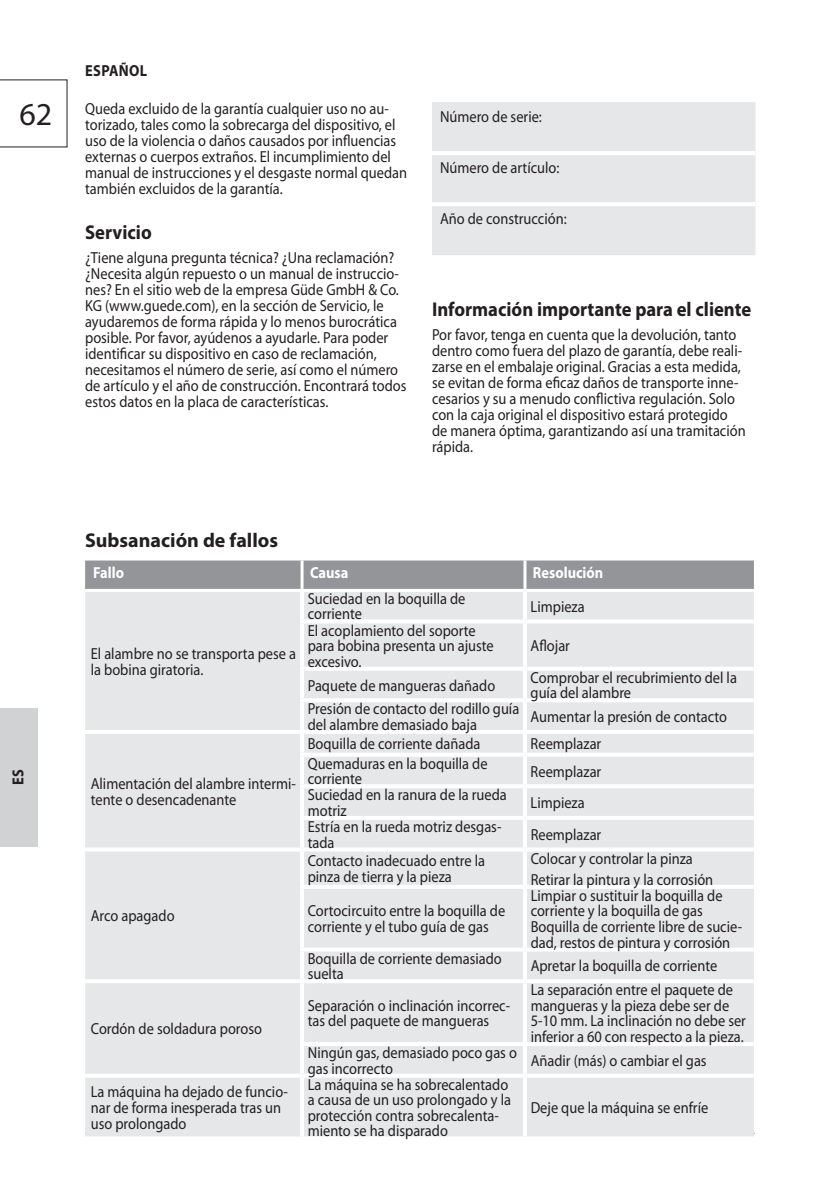
<style>
.page{position:relative;width:840px;height:1191px;background:#fff}
.page>*{position:absolute;margin:0;border:0;box-sizing:border-box;transform-origin:0 0}
.t1{font:700 20px "Myriad Pro";color:#231f20;scale:.93 1}
.t2{font:700 20px "Myriad Pro";color:#231f20}
.t3{font:16px/15.6px "Myriad Pro";color:#231f20;scale:.9 1}
.t4{font:700 16px "Myriad Pro";color:#fff;scale:.9 1}
.t5{font:700 16px "Myriad Pro";letter-spacing:.02em;color:#231f20;scale:.9 1}
.s1{font-size:32px}
</style>
<div class="page">
<hr style="left:85px;top:1132px;width:669px;height:1px;background:#231f20">
<svg style="left:0;top:79px;width:68px;height:69px"></svg>
<div style="left:432px;top:102px;width:323px;height:153px;background:#e6e7e9"></div>
<hr style="left:432px;top:151px;width:323px;height:4px;background:#fff">
<hr style="left:432px;top:202px;width:323px;height:4px;background:#fff">
<svg style="left:85px;top:560px;width:668px;height:29px;background:#95979a"></svg>
<div style="left:85px;top:592px;width:668px;height:544px;background:#e6e7e9"></div>
<hr style="left:300px;top:560px;width:3px;height:29px;background:#fff">
<hr style="left:523px;top:560px;width:3px;height:29px;background:#fff">
<svg style="left:300px;top:619px;width:224px;height:4px"></svg>
<svg style="left:524px;top:619px;width:229px;height:4px"></svg>
<hr style="left:300px;top:592px;width:4px;height:27px;background:#fff">
<svg style="left:522px;top:592px;width:4px;height:27px"></svg>
<hr style="left:300px;top:623px;width:4px;height:43px;background:#fff">
<svg style="left:522px;top:623px;width:4px;height:43px"></svg>
<hr style="left:300px;top:670px;width:4px;height:28px;background:#fff">
<svg style="left:522px;top:670px;width:4px;height:28px"></svg>
<hr style="left:300px;top:702px;width:4px;height:28px;background:#fff">
<svg style="left:522px;top:702px;width:4px;height:28px"></svg>
<svg style="left:300px;top:666px;width:224px;height:4px"></svg>
<svg style="left:524px;top:666px;width:229px;height:4px"></svg>
<hr style="left:85px;top:730px;width:217px;height:4px;background:#fff">
<hr style="left:300px;top:734px;width:4px;height:18px;background:#fff">
<svg style="left:522px;top:734px;width:4px;height:18px"></svg>
<hr style="left:300px;top:756px;width:4px;height:28px;background:#fff">
<svg style="left:522px;top:756px;width:4px;height:28px"></svg>
<hr style="left:300px;top:788px;width:4px;height:28px;background:#fff">
<svg style="left:522px;top:788px;width:4px;height:28px"></svg>
<hr style="left:300px;top:820px;width:4px;height:27px;background:#fff">
<svg style="left:522px;top:820px;width:4px;height:27px"></svg>
<svg style="left:85px;top:847px;width:217px;height:4px"></svg>
<svg style="left:300px;top:752px;width:224px;height:4px"></svg>
<svg style="left:524px;top:752px;width:229px;height:4px"></svg>
<hr style="left:300px;top:784px;width:224px;height:4px;background:#fff">
<hr style="left:524px;top:784px;width:229px;height:4px;background:#fff">
<hr style="left:300px;top:816px;width:224px;height:4px;background:#fff">
<hr style="left:524px;top:816px;width:229px;height:4px;background:#fff">
<svg style="left:302px;top:847px;width:222px;height:4px"></svg>
<hr style="left:300px;top:851px;width:4px;height:33px;background:#fff">
<svg style="left:524px;top:847px;width:229px;height:4px"></svg>
<svg style="left:522px;top:851px;width:4px;height:33px"></svg>
<svg style="left:300px;top:884px;width:224px;height:4px"></svg>
<hr style="left:300px;top:888px;width:4px;height:59px;background:#fff">
<svg style="left:524px;top:884px;width:229px;height:4px"></svg>
<svg style="left:522px;top:888px;width:4px;height:59px"></svg>
<hr style="left:300px;top:951px;width:4px;height:28px;background:#fff">
<svg style="left:522px;top:951px;width:4px;height:28px"></svg>
<hr style="left:85px;top:979px;width:217px;height:4px;background:#fff">
<svg style="left:85px;top:1073px;width:217px;height:4px"></svg>
<svg style="left:85px;top:1136px;width:215px;height:1px"></svg>
<svg style="left:300px;top:947px;width:224px;height:4px"></svg>
<svg style="left:524px;top:947px;width:229px;height:4px"></svg>
<hr style="left:302px;top:979px;width:222px;height:4px;background:#fff">
<hr style="left:300px;top:983px;width:4px;height:59px;background:#fff">
<hr style="left:524px;top:979px;width:229px;height:4px;background:#fff">
<svg style="left:522px;top:983px;width:4px;height:59px"></svg>
<hr style="left:300px;top:1042px;width:224px;height:4px;background:#fff">
<hr style="left:300px;top:1046px;width:4px;height:27px;background:#fff">
<hr style="left:524px;top:1042px;width:229px;height:4px;background:#fff">
<svg style="left:522px;top:1046px;width:4px;height:27px"></svg>
<svg style="left:302px;top:1073px;width:222px;height:4px"></svg>
<hr style="left:300px;top:1077px;width:4px;height:59px;background:#fff">
<svg style="left:524px;top:1073px;width:229px;height:4px"></svg>
<svg style="left:522px;top:1077px;width:4px;height:59px"></svg>
<svg style="left:304px;top:1136px;width:219px;height:1px"></svg>
<svg style="left:527px;top:1136px;width:226px;height:1px"></svg>
<hr style="left:300px;top:698px;width:224px;height:4px;background:#fff">
<hr style="left:524px;top:698px;width:229px;height:4px;background:#fff">
<hr style="left:302px;top:730px;width:222px;height:4px;background:#fff">
<hr style="left:524px;top:730px;width:229px;height:4px;background:#fff">
<div style="left:0;top:708px;width:38px;height:138px;background:#d1d2d4"></div>
<p class="t5" style="left:85px;top:60px;width:70px">ESPAÑOL</p>
<p class="t3" style="left:85px;top:100px;width:359px;text-indent:-66px"><span class="s1">62</span> Queda excluido de la garantía cualquier uso no au&shy;torizado, tales como la sobrecarga del dispositivo, el uso de la violencia o daños causados por influencias externas o cuerpos extraños. El incumplimiento del manual de instrucciones y el desgaste normal quedan también excluidos de la garantía.</p>
<p class="t1" style="left:85px;top:219px;width:73px">Servicio</p>
<p class="t3" style="left:85px;top:250px;width:358px">¿Tiene alguna pregunta técnica? ¿Una reclamación? ¿Necesita algún repuesto o un manual de instruccio&shy;nes? En el sitio web de la empresa Güde GmbH &amp; Co.<br>KG (www.guede.com), en la sección de Servicio, le ayudaremos de forma rápida y lo menos burocrática posible. Por favor, ayúdenos a ayudarle. Para poder identificar su dispositivo en caso de reclamación, necesitamos el número de serie, así como el número de artículo y el año de construcción. Encontrará todos estos datos en la placa de características.</p>
<p class="t3" style="left:440px;top:109px;width:115px">Número de serie:</p>
<p class="t3" style="left:440px;top:160px;width:134px">Número de artículo:</p>
<p class="t3" style="left:440px;top:211px;width:142px">Año de construcción:</p>
<p class="t1" style="left:432px;top:296px;width:344px">Información importante para el cliente</p>
<p class="t3" style="left:432px;top:326px;width:350px">Por favor, tenga en cuenta que la devolución, tanto dentro como fuera del plazo de garantía, debe reali&shy;zarse en el embalaje original. Gracias a esta medida, se evitan de forma eficaz daños de transporte inne&shy;cesarios y su a menudo conflictiva regulación. Solo con la caja original el dispositivo estará protegido de manera óptima, garantizando así una tramitación rápida.</p>
<p class="t2" style="left:85px;top:527px;width:194px">Subsanación de fallos</p>
<p class="t4" style="left:93px;top:562px;width:36px">Fallo</p>
<p class="t4" style="left:310px;top:562px;width:44px">Causa</p>
<p class="t4" style="left:532px;top:562px;width:80px">Resolución</p>
<p class="t5" style="left:8px;top:785px;width:19px;rotate:-90deg">ES</p>
<p class="t3" style="left:91px;top:645px;width:229px">El alambre no se transporta pese a la bobina giratoria.</p>
<p class="t3" style="left:91px;top:775px;width:229px">Alimentación del alambre intermi&shy;tente o desencadenante</p>
<p class="t3" style="left:91px;top:908px;width:95px">Arco apagado</p>
<p class="t3" style="left:307px;top:590px;width:177px">Suciedad en la boquilla de corriente</p>
<p class="t3" style="left:530px;top:598px;width:62px">Limpieza</p>
<p class="t3" style="left:307px;top:622px;width:208px">El acoplamiento del soporte para bobina presenta un ajuste excesivo.</p>
<p class="t3" style="left:530px;top:637px;width:45px">Aflojar</p>
<p class="t3" style="left:307px;top:677px;width:210px">Paquete de mangueras dañado</p>
<p class="t3" style="left:530px;top:669px;width:231px">Comprobar el recubrimiento del la guía del alambre</p>
<p class="t3" style="left:307px;top:701px;width:236px">Presión de contacto del rodillo guía del alambre demasiado baja</p>
<p class="t3" style="left:530px;top:708px;width:219px">Aumentar la presión de contacto</p>
<p class="t3" style="left:307px;top:736px;width:193px">Boquilla de corriente dañada</p>
<p class="t3" style="left:530px;top:736px;width:80px">Reemplazar</p>
<p class="t3" style="left:307px;top:755px;width:201px">Quemaduras en la boquilla de corriente</p>
<p class="t3" style="left:530px;top:763px;width:80px">Reemplazar</p>
<p class="t3" style="left:307px;top:787px;width:222px">Suciedad en la ranura de la rueda motriz</p>
<p class="t3" style="left:530px;top:794px;width:62px">Limpieza</p>
<p class="t3" style="left:307px;top:818px;width:216px">Estría en la rueda motriz desgas&shy;tada</p>
<p class="t3" style="left:530px;top:826px;width:80px">Reemplazar</p>
<p class="t3" style="left:307px;top:853px;width:198px">Contacto inadecuado entre la pinza de tierra y la pieza</p>
<p class="t3" style="left:530px;top:847px;width:204px;line-height:21.2px">Colocar y controlar la pinza<br>Retirar la pintura y la corrosión</p>
<p class="t3" style="left:307px;top:903px;width:221px">Cortocircuito entre la boquilla de corriente y el tubo guía de gas</p>
<p class="t3" style="left:530px;top:887px;width:236px">Limpiar o sustituir la boquilla de corriente y la boquilla de gas Boquilla de corriente libre de sucie&shy;dad, restos de pintura y corrosión</p>
<p class="t3" style="left:307px;top:950px;width:217px">Boquilla de corriente demasiado suelta</p>
<p class="t3" style="left:530px;top:958px;width:209px">Apretar la boquilla de corriente</p>
<p class="t3" style="left:530px;top:981px;width:241px">La separación entre el paquete de mangueras y la pieza debe ser de 5-10 mm. La inclinación no debe ser inferior a 60 con respecto a la pieza.</p>
<p class="t3" style="left:307px;top:997px;width:226px">Separación o inclinación incorrec&shy;tas del paquete de mangueras</p>
<p class="t3" style="left:91px;top:1021px;width:192px">Cordón de soldadura poroso</p>
<p class="t3" style="left:307px;top:1044px;width:234px">Ningún gas, demasiado poco gas o gas incorrecto</p>
<p class="t3" style="left:530px;top:1052px;width:197px">Añadir (más) o cambiar el gas</p>
<p class="t3" style="left:91px;top:1084px;width:220px">La máquina ha dejado de funcio&shy;nar de forma inesperada tras un uso prolongado</p>
<p class="t3" style="left:307px;top:1076px;width:227px">La máquina se ha sobrecalentado a causa de un uso prolongado y la protección contra sobrecalenta&shy;miento se ha disparado</p>
<p class="t3" style="left:530px;top:1099px;width:199px">Deje que la máquina se enfríe</p>
</div>
